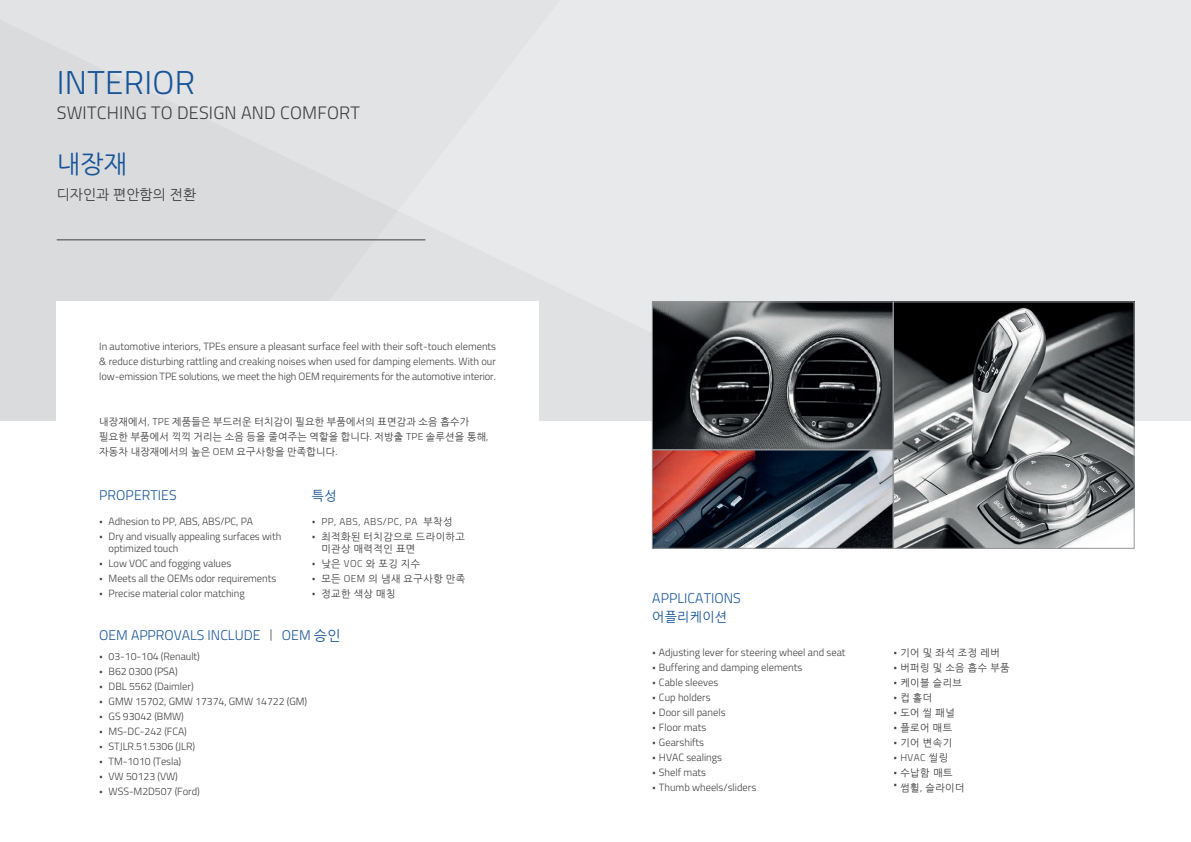
<style>
.page{position:relative;width:1191px;height:842px;background:#fff}
.page>*{position:absolute;margin:0;border:0;box-sizing:border-box;transform-origin:0 0}
.t1{font:300 33px "Titillium Web";letter-spacing:.01em;color:#165398}
.t2{font:25px "Nanum Gothic";color:#165398}
.t3{font:300 18px "Titillium Web";letter-spacing:.01em;color:#3e3e3f}
.t4{font:300 14px "Titillium Web";letter-spacing:.005em;color:#165398}
.t5{font:14px "Nanum Gothic";color:#3e3e3f}
.t6{font:13px "Nanum Gothic";letter-spacing:.025em;color:#165398}
.t7{font:300 10.5px/15px "Titillium Web";letter-spacing:-.005em;color:#3e3e3f}
.t8{font:10px/15px "Nanum Gothic";letter-spacing:.05em;color:#3e3e3f}
.t9{font:10px/15px "Nanum Gothic";letter-spacing:.025em;color:#3e3e3f}
.t10{font:300 10px "Titillium Web";letter-spacing:.05em;color:#3e3e3f}
.t11{font:300 8px/15px "Titillium Web";color:#3e3e3f;text-align:justify}
.s1{font-family:"Titillium Web";font-weight:300}
.s2{font-size:12px;color:#3e3e3f}
.s3{font-family:"Nanum Gothic";font-weight:400}
</style>
<div class="page">
<div style="left:0;top:0;width:1191px;height:421px;background:#e6e7e9"></div>
<svg style="left:0;top:20px;width:835px;height:401px"></svg>
<div style="left:57px;top:302px;width:482px;height:148px;background:#fff"></div>
<hr style="left:57px;top:240px;width:368px;height:1px;background:#3e3e3f">
<img style="left:654px;top:304px;width:237px;height:242px">
<svg style="left:895px;top:304px;width:237px;height:242px;background:#707273"></svg>
<div style="left:652px;top:450px;width:241px;height:98px;border:1px solid #939598"></div>
<div style="left:893px;top:302px;width:241px;height:246px;border:1px solid #939598"></div>
<div style="left:652px;top:302px;width:241px;height:148px;border:1px solid #939598"></div>
<h1 class="t1" style="left:57px;top:58px;width:140px">INTERIOR</h1>
<h3 class="t3" style="left:57px;top:99px;width:305px">SWITCHING TO DESIGN AND COMFORT</h3>
<h2 class="t2" style="left:57px;top:152px;width:72px">내장재</h2>
<h3 class="t5" style="left:57px;top:188px;width:141px">디자인과 편안함의 전환</h3>
<p class="t7" style="left:99px;top:338px;width:398px;text-align:justify">In automotive interiors, TPEs ensure a pleasant surface feel with their soft-touch elements &amp; reduce disturbing rattling and creaking noises when used for damping elements. With our low-emission TPE solutions, we meet the high OEM requirements for the automotive interior.</p>
<p class="t9" style="left:99px;top:415px;width:391px">내장재에서<span class="s1">, TPE</span> 제품들은 부드러운 터치감이 필요한 부품에서의 표면감과 소음 흡수가 필요한 부품에서 끽끽 거리는 소음 등을 줄여주는 역할을 합니다<span class="s1">.</span> 저방출 <span class="s1">TPE</span> 솔루션을 통해<span class="s1">, </span>자동차 내장재에서의 높은 <span class="s1">OEM</span> 요구사항을 만족합니다<span class="s1">.</span></p>
<p class="t6" style="left:312px;top:490px;width:26px">특성</p>
<p class="t11" style="left:312px;top:513px;width:5px">• •</p>
<p class="t11" style="left:312px;top:555px;width:5px">• • •</p>
<h3 class="t4" style="left:99px;top:625px;width:243px">OEM APPROVALS INCLUDE <span class="s2">|</span> OEM <span class="s3">승인</span></h3>
<h3 class="t4" style="left:99px;top:485px;width:79px">PROPERTIES</h3>
<p class="t11" style="left:99px;top:513px;width:5px">• •</p>
<p class="t11" style="left:99px;top:555px;width:5px">• • •</p>
<p class="t10" style="left:321px;top:514px;width:133px">PP, ABS, ABS/PC, PA <span class="s3">부착성</span></p>
<p class="t8" style="left:321px;top:531px;width:145px;line-height:12px">최적화된 터치감으로 드라이하고 미관상 매력적인 표면</p>
<p class="t8" style="left:321px;top:556px;width:145px">낮은 <span class="s1">VOC</span> 와 포깅 지수<br>모든 <span class="s1">OEM</span> 의 냄새 요구사항 만족 정교한 색상 매칭</p>
<p class="t7" style="left:109px;top:513px;width:174px">Adhesion to PP, ABS, ABS/PC, PA<br>Dry and visually appealing surfaces with</p>
<p class="t7" style="left:109px;top:540px;width:169px">optimized touch<br>Low VOC and fogging values<br>Meets all the OEMs odor requirements<br>Precise material color matching</p>
<p class="t11" style="left:99px;top:648px;width:5px">• • • • • • • • • •</p>
<p class="t7" style="left:109px;top:648px;width:200px">03-10-104 (Renault)<br>B62 0300 (PSA)<br>DBL 5562 (Daimler)<br>GMW 15702, GMW 17374, GMW 14722 (GM)<br>GS 93042 (BMW)<br>MS-DC-242 (FCA)<br>STJLR.51.5306 (JLR)<br>TM-1010 (Tesla)<br>VW 50123 (VW)<br>WSS-M2D507 (Ford)</p>
<h3 class="t4" style="left:652px;top:588px;width:90px">APPLICATIONS</h3>
<p class="t6" style="left:652px;top:611px;width:76px">어플리케이션</p>
<p class="t11" style="left:652px;top:644px;width:5px">• • • • • • • • • •</p>
<p class="t7" style="left:659px;top:644px;width:188px">Adjusting lever for steering wheel and seat<br>Buffering and damping elements<br>Cable sleeves<br>Cup holders<br>Door sill panels<br>Floor mats<br>Gearshifts<br>HVAC sealings<br>Shelf mats<br>Thumb wheels/sliders</p>
<p class="t8" style="left:900px;top:645px;width:111px">기어 및 좌석 조정 레버 버퍼링 및 소음 흡수 부품 케이블 슬리브<br>컵 홀더<br>도어 씰 패널<br>플로어 매트<br>기어 변속기</p>
<p class="t10" style="left:900px;top:750px;width:49px">HVAC <span class="s3">씰링</span></p>
<p class="t8" style="left:900px;top:765px;width:66px">수납함 매트 썸휠<span class="s1">,</span> 슬라이더</p>
<p class="t11" style="left:893px;top:644px;width:5px">• • • • • • • • •</p>
<p class="t11" style="left:893px;top:776px;width:5px">•</p>
</div>
